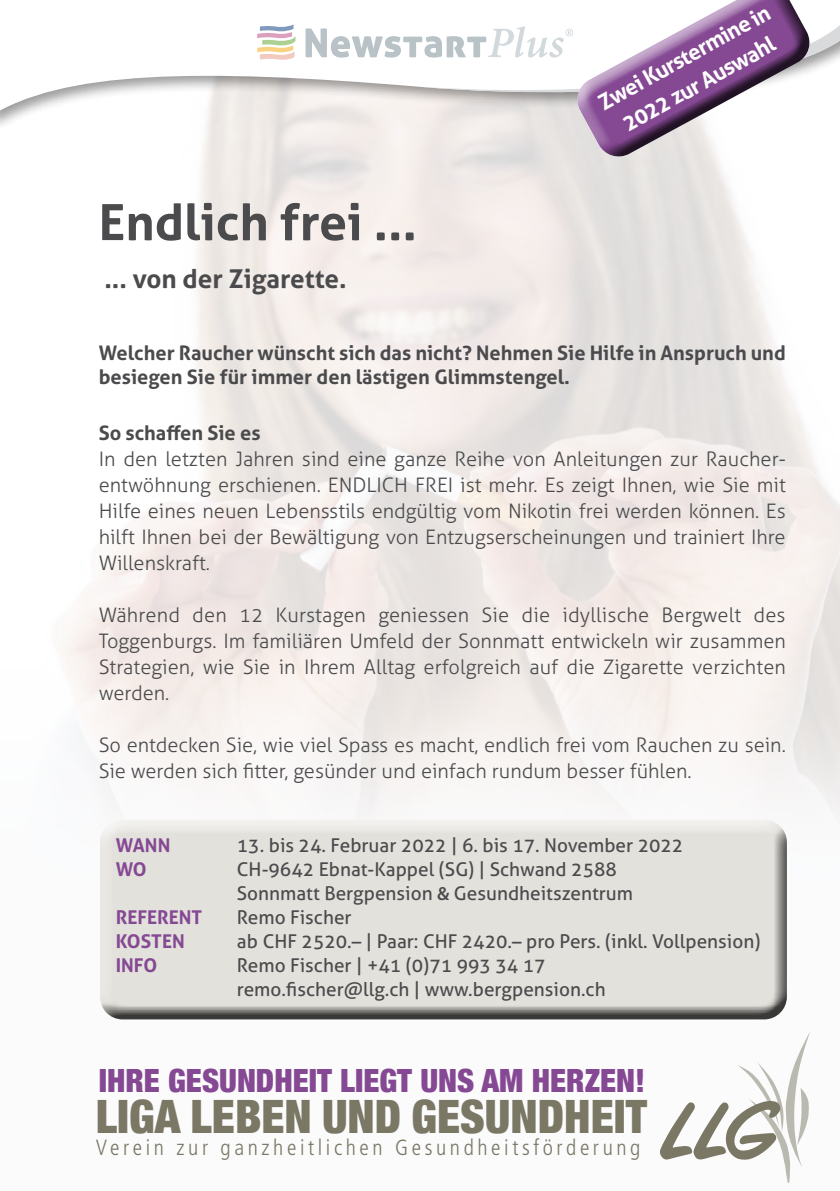
<style>
.page{position:relative;width:840px;height:1191px;background:#fff}
.page>*{position:absolute;margin:0;border:0;box-sizing:border-box;transform-origin:0 0}
.t1{font:700 50px "Aller";color:#4b4b4d}
.t2{font:900 condensed 46px "Helvetica Neue";color:#7a7865}
.t3{font:900 condensed 32px "Helvetica Neue";color:#854993}
.t4{font:700 26px "Aller";color:#4b4b4d}
.t5{font:300 condensed 22px "Frutiger LT";letter-spacing:.165em;color:#7a7865}
.t6{font:700 22px/30px "Aller";color:#fff;text-align:center}
.t7{font:300 20px/26px "Aller";color:#4b4b4d;text-align:justify}
.t8{font:700 20px/24px "Aller";color:#4b4b4d}
.t9{font:19px/24px "Aller";color:#4b4b4d}
.t10{font:700 19px "Aller";color:#854993}
.s1{font-family:"Myriad Pro";font-weight:600}
</style>
<div class="page">
<div style="left:91px;top:822px;width:710px;height:198px;background:#000;opacity:.75"></div>
<div style="left:0;top:0;width:839px;height:132px;background:#000;opacity:.4"></div>
<svg style="left:0;top:0;width:839px;height:117px"></svg>
<div style="left:256px;top:15px;width:318px;height:49px;background:#fff"></div>
<svg style="left:257px;top:25px;width:38px;height:35px"></svg>
<img style="left:736px;top:1031px;width:74px;height:151px">
<img style="left:659px;top:1101px;width:121px;height:59px">
<svg style="left:305px;top:0;width:244px;height:160px"></svg>
<svg style="left:549px;top:0;width:14px;height:169px"></svg>
<svg style="left:563px;top:0;width:268px;height:171px"></svg>
<h1 class="t1" style="left:99px;top:191px;width:319px">Endlich frei ...</h1>
<h3 class="t4" style="left:104px;top:263px;width:244px">... von der Zigarette.</h3>
<p class="t6" style="left:592px;top:91px;width:194px;rotate:-29deg">Zwei Kurstermine in<br>2022 zur Auswahl</p>
<p class="t8" style="left:99px;top:341px;width:688px">Welcher Raucher wünscht sich das nicht? Nehmen Sie Hilfe in Anspruch und besiegen Sie für immer den lästigen Glimmstengel.</p>
<p class="t8" style="left:99px;top:421px;width:163px">So schaffen Sie es</p>
<p class="t7" style="left:99px;top:446px;width:688px">In den letzten Jahren sind eine ganze Reihe von Anleitungen zur Raucher&shy;entwöhnung erschienen. ENDLICH FREI ist mehr. Es zeigt Ihnen, wie Sie mit Hilfe eines neuen Lebensstils endgültig vom Nikotin frei werden können. Es hilft Ihnen bei der Bewältigung von Entzugserscheinungen und trainiert Ihre Willenskraft.</p>
<p class="t7" style="left:99px;top:602px;width:688px">Während den 12 Kurstagen geniessen Sie die idyllische Bergwelt des Toggenburgs. Im familiären Umfeld der Sonnmatt entwickeln wir zusammen Strategien, wie Sie in Ihrem Alltag erfolgreich auf die Zigarette verzichten werden.</p>
<p class="t7" style="left:99px;top:732px;width:688px">So entdecken Sie, wie viel Spass es macht, endlich frei vom Rauchen zu sein.<br>Sie werden sich fitter, gesünder und einfach rundum besser fühlen.</p>
<p class="t10" style="left:116px;top:833px;width:56px">WANN</p>
<p class="t9" style="left:237px;top:833px;width:448px">13. bis 24. Februar 2022 | 6. bis 17. November 2022</p>
<p class="t10" style="left:116px;top:857px;width:32px">WO</p>
<p class="t9" style="left:237px;top:857px;width:397px">CH-9642 Ebnat-Kappel (SG) | Schwand 2588<br>Sonnmatt Bergpension <span class="s1">&amp;</span> Gesundheitszentrum</p>
<p class="t10" style="left:116px;top:905px;width:88px">REFERENT</p>
<p class="t9" style="left:237px;top:905px;width:116px">Remo Fischer</p>
<p class="t10" style="left:116px;top:929px;width:70px">KOSTEN</p>
<p class="t9" style="left:237px;top:929px;width:524px">ab CHF 2520.– | Paar: CHF 2420.– pro Pers. (inkl. Vollpension)</p>
<p class="t10" style="left:116px;top:953px;width:43px">INFO</p>
<p class="t9" style="left:237px;top:953px;width:370px">Remo Fischer | +41 (0)71 993 34 17 remo.fischer@llg.ch | www.bergpension.ch</p>
<h3 class="t3" style="left:99px;top:1054px;width:547px">IHRE GESUNDHEIT LIEGT UNS AM HERZEN!</h3>
<h2 class="t2" style="left:96px;top:1079px;width:552px">LIGA LEBEN UND GESUNDHEIT</h2>
<p class="t5" style="left:96px;top:1135px;width:545px">Verein zur ganzheitlichen Gesundheitsförderung</p>
</div>
